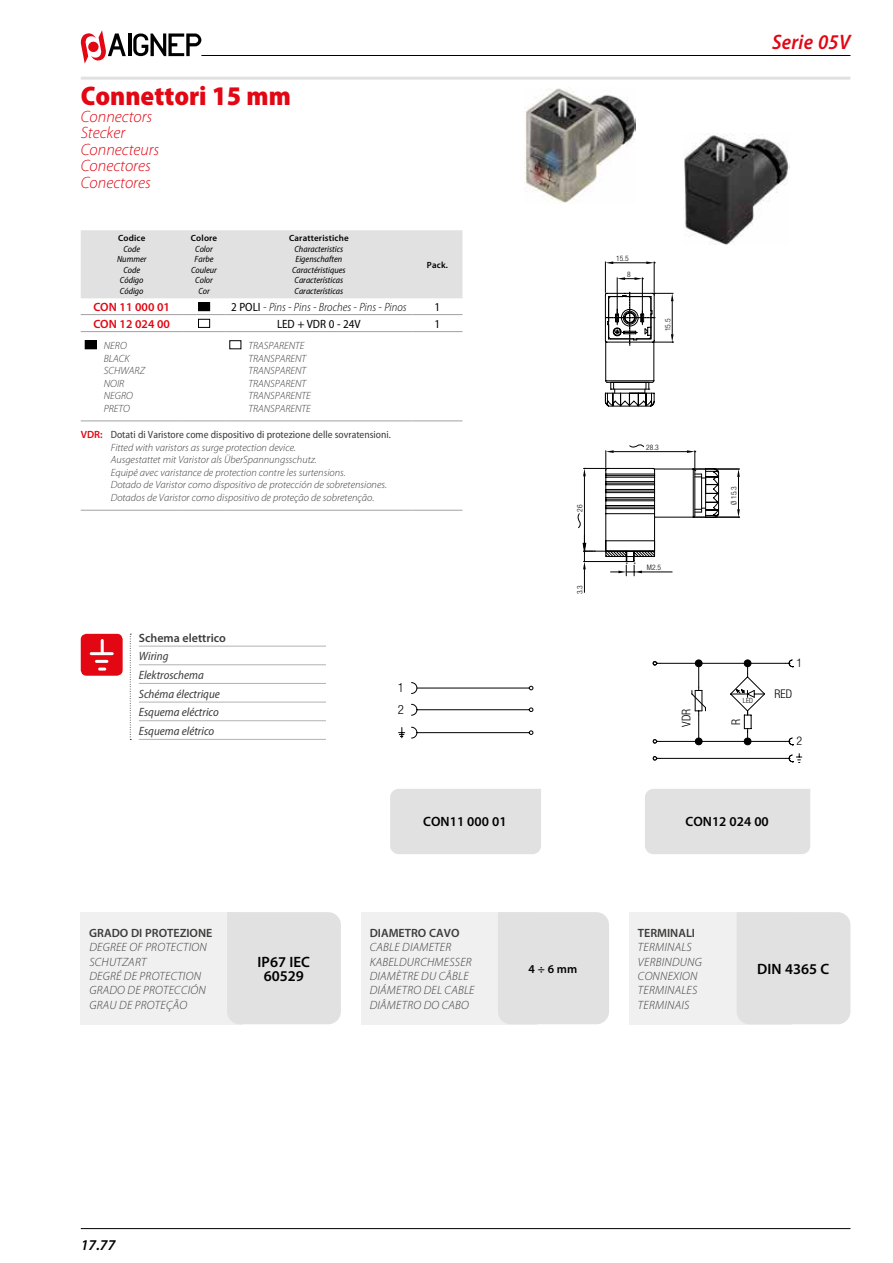
<style>
.page{position:relative;width:893px;height:1263px;background:#fff}
.page>*{position:absolute;margin:0;border:0;box-sizing:border-box;transform-origin:0 0}
.t1{font:900 semi-condensed 27px "Myriad Pro";color:#e30613}
.t2{font:italic 600 semi-condensed 21px "Myriad Pro";letter-spacing:.02em;color:#e30613}
.t3{font:italic 300 16.5px/16.5px "Myriad Pro";color:#e30613}
.t4{font:600 15px/13.5px "Myriad Pro";color:#000;text-align:center}
.t5{font:italic 600 15px "Myriad Pro";color:#000}
.t6{font:600 13.5px "Myriad Pro";color:#000}
.t7{font:300 condensed 12.75px "Helvetica Neue LT Std";color:#000}
.t8{font:italic 300 12px/14.4px "Myriad Pro";letter-spacing:.02em;color:#3c3c3b}
.t9{font:italic semi-condensed 12px/18.6px "Myriad Pro";color:#3c3c3b}
.t10{font:600 12px "Myriad Pro";color:#3c3c3b}
.t11{font:italic 300 semi-condensed 12px "Myriad Pro";color:#000}
.t12{font:600 12px "Myriad Pro";color:#e30613}
.t13{font:semi-condensed 12px "Myriad Pro";color:#000}
.t14{font:300 condensed 12px "Helvetica Neue LT Std";color:#000}
.t15{font:600 12px "Myriad Pro";color:#000}
.t16{font:italic 300 10.5px/12.6px "Myriad Pro";color:#3c3c3b}
.t17{font:italic semi-condensed 9px/10.5px "Myriad Pro";color:#000;text-align:center}
.t18{font:600 9px "Myriad Pro";letter-spacing:.02em;color:#000}
.t19{font:300 condensed 7.5px "Helvetica Neue LT Std";color:#000}
.t20{font:300 condensed 7.2px "Helvetica Neue LT Std";color:#000}
.s1{font-weight:400;font-style:normal}
.s2{font-weight:600;font-style:normal;color:#e30613}
.s3{font-weight:400;font-style:normal;font-stretch:semi-condensed}
</style>
<div class="page">
<hr style="left:81px;top:1228px;width:769px;height:1px;background:#000">
<hr style="left:201px;top:55px;width:649px;height:1px;background:#000">
<hr style="left:128px;top:33px;width:3px;height:23px;background:#000">
<svg style="left:133px;top:33px;width:68px;height:23px"></svg>
<svg style="left:80px;top:30px;width:46px;height:34px"></svg>
<div style="left:361px;top:912px;width:176px;height:112px;background:#f0f0f0"></div>
<div style="left:498px;top:912px;width:111px;height:112px;background:#e1e1e1"></div>
<div style="left:81px;top:912px;width:162px;height:112px;background:#f0f0f0"></div>
<div style="left:227px;top:912px;width:114px;height:112px;background:#e1e1e1"></div>
<div style="left:629px;top:912px;width:163px;height:112px;background:#f0f0f0"></div>
<div style="left:737px;top:912px;width:113px;height:112px;background:#e1e1e1"></div>
<hr style="left:81px;top:77px;width:769px;height:3px;background:#e1e1e1">
<img style="left:684px;top:135px;width:105px;height:110px">
<img style="left:525px;top:88px;width:111px;height:115px">
<div style="left:81px;top:230px;width:381px;height:68px;background:#e1e1e1"></div>
<hr style="left:81px;top:314px;width:102px;height:1px;background:#a1a1a1">
<hr style="left:183px;top:314px;width:42px;height:1px;background:#a1a1a1">
<hr style="left:225px;top:314px;width:187px;height:1px;background:#a1a1a1">
<hr style="left:412px;top:314px;width:50px;height:1px;background:#a1a1a1">
<hr style="left:225px;top:331px;width:187px;height:1px;background:#a1a1a1">
<hr style="left:412px;top:331px;width:50px;height:1px;background:#a1a1a1">
<hr style="left:81px;top:331px;width:102px;height:1px;background:#a1a1a1">
<hr style="left:183px;top:331px;width:42px;height:1px;background:#a1a1a1">
<hr style="left:81px;top:421px;width:102px;height:1px;background:#a1a1a1">
<hr style="left:183px;top:421px;width:42px;height:1px;background:#a1a1a1">
<hr style="left:225px;top:421px;width:187px;height:1px;background:#a1a1a1">
<hr style="left:412px;top:421px;width:50px;height:1px;background:#a1a1a1">
<hr style="left:81px;top:510px;width:102px;height:1px;background:#a1a1a1">
<hr style="left:183px;top:510px;width:42px;height:1px;background:#a1a1a1">
<hr style="left:225px;top:510px;width:187px;height:1px;background:#a1a1a1">
<hr style="left:412px;top:510px;width:50px;height:1px;background:#a1a1a1">
<div style="left:198px;top:303px;width:12px;height:8px;background:#000"></div>
<div style="left:198px;top:302px;width:12px;height:9px;border:1px solid #000"></div>
<div style="left:198px;top:319px;width:12px;height:9px;border:1px solid #000"></div>
<div style="left:85px;top:341px;width:11px;height:8px;background:#000"></div>
<div style="left:85px;top:340px;width:12px;height:9px;border:1px solid #000"></div>
<div style="left:230px;top:340px;width:11px;height:9px;border:1px solid #000"></div>
<hr style="left:693px;top:469px;width:46px;height:1px;background:#000">
<hr style="left:694px;top:517px;width:45px;height:1px;background:#000">
<hr style="left:738px;top:477px;width:1px;height:32px;background:#000">
<svg style="left:737px;top:469px;width:3px;height:8px"></svg>
<svg style="left:737px;top:509px;width:3px;height:9px"></svg>
<hr style="left:605px;top:262px;width:1px;height:30px;background:#000">
<hr style="left:654px;top:262px;width:1px;height:30px;background:#000">
<hr style="left:613px;top:262px;width:33px;height:1px;background:#000">
<svg style="left:605px;top:261px;width:8px;height:3px"></svg>
<svg style="left:646px;top:261px;width:9px;height:3px"></svg>
<hr style="left:617px;top:278px;width:1px;height:35px;background:#000">
<hr style="left:642px;top:278px;width:1px;height:35px;background:#000">
<svg style="left:617px;top:277px;width:26px;height:3px"></svg>
<svg style="left:605px;top:292px;width:68px;height:115px"></svg>
<svg style="left:577px;top:444px;width:142px;height:148px"></svg>
<div style="left:645px;top:789px;width:165px;height:65px;background:#e1e1e1"></div>
<svg style="left:653px;top:659px;width:149px;height:104px"></svg>
<div style="left:390px;top:789px;width:151px;height:65px;background:#e1e1e1"></div>
<svg style="left:398px;top:682px;width:135px;height:56px"></svg>
<svg style="left:130px;top:634px;width:1px;height:106px"></svg>
<hr style="left:139px;top:646px;width:187px;height:1px;background:#b3b2b2">
<hr style="left:139px;top:664px;width:187px;height:1px;background:#b3b2b2">
<hr style="left:139px;top:683px;width:187px;height:1px;background:#b3b2b2">
<hr style="left:139px;top:702px;width:187px;height:1px;background:#b3b2b2">
<hr style="left:139px;top:720px;width:187px;height:1px;background:#b3b2b2">
<hr style="left:139px;top:739px;width:187px;height:1px;background:#b3b2b2">
<div style="left:81px;top:634px;width:42px;height:42px;background:#e30613;border-radius:6px"></div>
<hr style="left:91px;top:652px;width:21px;height:3px;background:#fff">
<svg style="left:96px;top:660px;width:11px;height:10px"></svg>
<hr style="left:101px;top:640px;width:3px;height:14px;background:#fff">
<h1 class="t1" style="left:81px;top:81px;width:212px">Connettori 15 mm</h1>
<h3 class="t3" style="left:81px;top:108px;width:80px">Connectors<br>Stecker<br>Connecteurs<br>Conectores<br>Conectores</h3>
<p class="t18" style="left:118px;top:233px;width:29px">Codice</p>
<p class="t17" style="left:117px;top:244px;width:31px">Code<br>Nummer<br>Code<br>Código<br>Código</p>
<p class="t18" style="left:191px;top:233px;width:28px">Colore</p>
<p class="t17" style="left:191px;top:244px;width:27px">Color<br>Farbe<br>Couleur<br>Color<br>Cor</p>
<p class="t18" style="left:289px;top:233px;width:61px">Caratteristiche</p>
<p class="t17" style="left:292px;top:244px;width:55px">Characteristics<br>Eigenschaften<br>Caractéristiques<br>Características<br>Características</p>
<p class="t18" style="left:427px;top:259px;width:23px">Pack.</p>
<p class="t12" style="left:94px;top:299px;width:78px">CON 11 000 01</p>
<p class="t11" style="left:231px;top:300px;width:177px"><span class="s1">2 POLI</span> - Pins - Pins - Broches - Pins - Pinos</p>
<p class="t13" style="left:435px;top:300px;width:7px">1</p>
<p class="t12" style="left:94px;top:316px;width:78px">CON 12 024 00</p>
<p class="t13" style="left:277px;top:317px;width:85px">LED + VDR 0 - 24V</p>
<p class="t13" style="left:435px;top:317px;width:7px">1</p>
<p class="t16" style="left:104px;top:339px;width:43px">NERO<br>BLACK<br>SCHWARZ<br>NOIR<br>NEGRO<br>PRETO</p>
<p class="t16" style="left:248px;top:339px;width:64px">TRASPARENTE<br>TRANSPARENT<br>TRANSPARENT<br>TRANSPARENT<br>TRANSPARENTE<br>TRANSPARENTE</p>
<p class="t16" style="left:111px;top:428px;width:282px;text-indent:-30px"><span class="s2">VDR:</span> <span class="s3">Dotati di Varistore come dispositivo di protezione delle sovratensioni.<br></span>Fitted with varistors as surge protection device.<br>Ausgestattet mit Varistor als ÜberSpannungsschutz.<br>Equipé avec varistance de protection contre les surtensions.<br>Dotado de Varistor como dispositivo de protección de sobretensiones.<br>Dotados de Varistor como dispositivo de proteção de sobretenção.</p>
<p class="t10" style="left:139px;top:630px;width:89px">Schema elettrico</p>
<p class="t9" style="left:139px;top:647px;width:83px">Wiring<br>Elektroschema<br>Schéma électrique<br>Esquema eléctrico<br>Esquema elétrico</p>
<p class="t7" style="left:398px;top:680px;width:8px">1</p>
<p class="t7" style="left:398px;top:702px;width:8px">2</p>
<p class="t6" style="left:423px;top:813px;width:85px">CON11 000 01</p>
<h2 class="t2" style="left:772px;top:31px;width:80px">Serie 05V</h2>
<p class="t19" style="left:616px;top:254px;width:14px">15.5</p>
<p class="t19" style="left:627px;top:270px;width:5px">8</p>
<p class="t19" style="left:663px;top:331px;width:14px;rotate:-90deg">15.5</p>
<p class="t19" style="left:576px;top:511px;width:9px;rotate:-90deg">26</p>
<p class="t19" style="left:576px;top:594px;width:10px;rotate:-90deg">3.3</p>
<p class="t19" style="left:646px;top:443px;width:14px">28.3</p>
<p class="t19" style="left:647px;top:563px;width:16px">M2.5</p>
<p class="t19" style="left:730px;top:505px;width:20px;rotate:-90deg">Ø 15.3</p>
<p class="t20" style="left:743px;top:696px;width:12px">LED</p>
<p class="t14" style="left:679px;top:727px;width:19px;rotate:-90deg">VDR</p>
<p class="t14" style="left:729px;top:725px;width:7px;rotate:-90deg">R</p>
<p class="t14" style="left:797px;top:656px;width:7px">1</p>
<p class="t14" style="left:774px;top:686px;width:19px">RED</p>
<p class="t14" style="left:797px;top:734px;width:7px">2</p>
<p class="t6" style="left:685px;top:813px;width:85px">CON12 024 00</p>
<p class="t10" style="left:89px;top:925px;width:125px">GRADO DI PROTEZIONE</p>
<p class="t8" style="left:89px;top:940px;width:119px">DEGREE OF PROTECTION<br>SCHUTZART<br>DEGRÉ DE PROTECTION<br>GRADO DE PROTECCIÓN<br>GRAU DE PROTEÇÃO</p>
<h3 class="t4" style="left:258px;top:955px;width:54px">IP67 IEC<br>60529</h3>
<p class="t10" style="left:370px;top:925px;width:91px">DIAMETRO CAVO</p>
<p class="t8" style="left:370px;top:940px;width:106px">CABLE DIAMETER<br>KABELDURCHMESSER<br>DIAMÈTRE DU CÂBLE<br>DIÁMETRO DEL CABLE<br>DIÂMETRO DO CABO</p>
<p class="t15" style="left:529px;top:961px;width:50px">4 ÷ 6 mm</p>
<p class="t10" style="left:638px;top:925px;width:59px">TERMINALI</p>
<p class="t8" style="left:638px;top:940px;width:65px">TERMINALS<br>VERBINDUNG<br>CONNEXION<br>TERMINALES<br>TERMINAIS</p>
<h3 class="t4" style="left:757px;top:962px;width:74px">DIN 4365 C</h3>
<h3 class="t5" style="left:81px;top:1235px;width:36px">17.77</h3>
</div>
